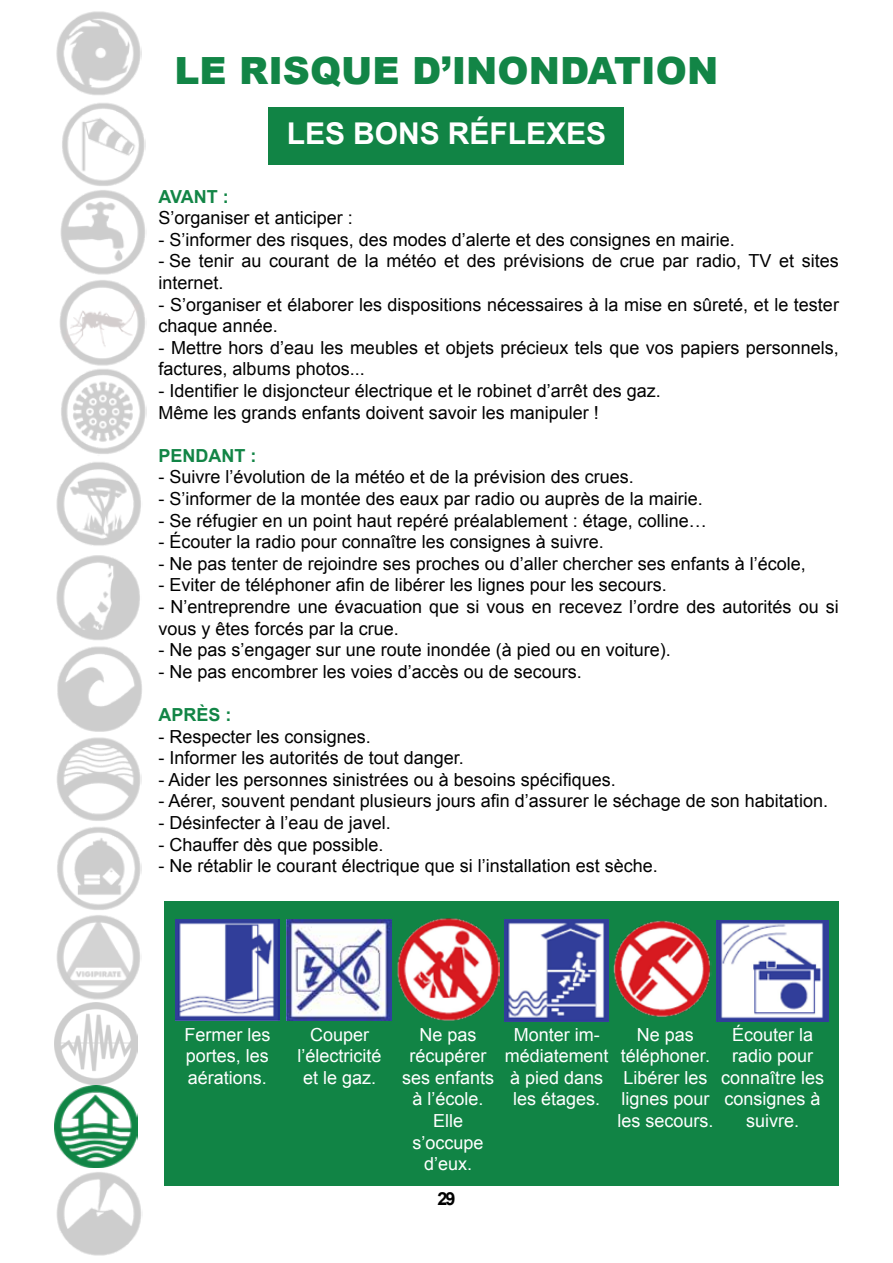
<style>
.page{position:relative;width:893px;height:1263px;background:#fff}
.page>*{position:absolute;margin:0;border:0;box-sizing:border-box;transform-origin:0 0}
.t1{font:900 37.5px "Arial";color:#128546}
.t2{font:700 30px "Arial";color:#fff}
.t3{font:18px/21.6px "Arial";color:#000}
.t4{font:18px/21.6px "Arial";color:#fff;text-align:center}
.t5{font:700 18px "Arial";color:#128546}
.t6{font:700 18px "Arial";color:#000}
</style>
<div class="page">
<div style="left:164px;top:902px;width:674px;height:284px;background:#118445"></div>
<div style="left:269px;top:107px;width:355px;height:58px;background:#118445"></div>
<img style="left:176px;top:919px;width:103px;height:101px">
<img style="left:286px;top:919px;width:105px;height:101px">
<img style="left:716px;top:920px;width:113px;height:101px">
<img style="left:505px;top:919px;width:103px;height:102px">
<img style="left:614px;top:920px;width:97px;height:97px">
<img style="left:397px;top:918px;width:103px;height:103px">
<img style="left:59px;top:103px;width:87px;height:262px">
<img style="left:56px;top:11px;width:86px;height:84px">
<img style="left:55px;top:1086px;width:82px;height:81px">
<img style="left:56px;top:462px;width:85px;height:178px">
<img style="left:57px;top:646px;width:85px;height:86px">
<img style="left:56px;top:737px;width:86px;height:263px">
<img style="left:61px;top:365px;width:86px;height:89px">
<img style="left:55px;top:1002px;width:82px;height:82px">
<img style="left:56px;top:1172px;width:85px;height:84px">
<h1 class="t1" style="left:175px;top:44px;width:545px">LE RISQUE D’INONDATION</h1>
<h2 class="t2" style="left:287px;top:114px;width:321px">LES BONS RÉFLEXES</h2>
<p class="t5" style="left:159px;top:184px;width:72px">AVANT :</p>
<p class="t3" style="left:159px;top:207px;width:196px">S’organiser et anticiper :</p>
<p class="t3" style="left:159px;top:229px;width:578px">- S’informer des risques, des modes d’alerte et des consignes en mairie.</p>
<p class="t3" style="left:159px;top:250px;width:682px">- Se tenir au courant de la météo et des prévisions de crue par radio, TV et sites internet.</p>
<p class="t3" style="left:159px;top:294px;width:682px">- S’organiser et élaborer les dispositions nécessaires à la mise en sûreté, et le tester chaque année.</p>
<p class="t3" style="left:159px;top:337px;width:682px">- Mettre hors d’eau les meubles et objets précieux tels que vos papiers personnels, factures, albums photos...</p>
<p class="t3" style="left:159px;top:380px;width:504px">- Identifier le disjoncteur électrique et le robinet d’arrêt des gaz.<br>Même les grands enfants doivent savoir les manipuler !</p>
<p class="t5" style="left:159px;top:444px;width:99px">PENDANT :</p>
<p class="t3" style="left:159px;top:466px;width:477px">- Suivre l’évolution de la météo et de la prévision des crues.</p>
<p class="t3" style="left:159px;top:488px;width:546px">- S’informer de la montée des eaux par radio ou auprès de la mairie.</p>
<p class="t3" style="left:159px;top:510px;width:550px">- Se réfugier en un point haut repéré préalablement : étage, colline…</p>
<p class="t3" style="left:159px;top:531px;width:447px">- Écouter la radio pour connaître les consignes à suivre.</p>
<p class="t3" style="left:159px;top:553px;width:649px">- Ne pas tenter de rejoindre ses proches ou d’aller chercher ses enfants à l’école,</p>
<p class="t3" style="left:159px;top:574px;width:510px">- Eviter de téléphoner afin de libérer les lignes pour les secours.</p>
<p class="t3" style="left:159px;top:596px;width:682px">- N’entreprendre une évacuation que si vous en recevez l’ordre des autorités ou si vous y êtes forcés par la crue.</p>
<p class="t3" style="left:159px;top:639px;width:514px">- Ne pas s’engager sur une route inondée (à pied ou en voiture).</p>
<p class="t3" style="left:159px;top:661px;width:425px">- Ne pas encombrer les voies d’accès ou de secours.</p>
<p class="t5" style="left:159px;top:703px;width:75px">APRÈS :</p>
<p class="t3" style="left:159px;top:726px;width:214px">- Respecter les consignes.</p>
<p class="t3" style="left:159px;top:747px;width:307px">- Informer les autorités de tout danger.</p>
<p class="t3" style="left:159px;top:769px;width:459px">- Aider les personnes sinistrées ou à besoins spécifiques.</p>
<p class="t3" style="left:159px;top:790px;width:671px">- Aérer, souvent pendant plusieurs jours afin d’assurer le séchage de son habitation.</p>
<p class="t3" style="left:159px;top:812px;width:234px">- Désinfecter à l’eau de javel.</p>
<p class="t3" style="left:159px;top:834px;width:226px">- Chauffer dès que possible.</p>
<p class="t3" style="left:159px;top:855px;width:501px">- Ne rétablir le courant électrique que si l’installation est sèche.</p>
<p class="t4" style="left:184px;top:1023px;width:88px;text-align:justify">Fermer les portes, les aérations.</p>
<p class="t4" style="left:298px;top:1023px;width:86px">Couper l’électricité et le gaz.</p>
<p class="t4" style="left:402px;top:1023px;width:94px">Ne pas récupérer ses enfants à l’école.<br>Elle s’occupe d’eux.</p>
<p class="t4" style="left:505px;top:1023px;width:105px">Monter im&shy;médiatement à pied dans les étages.</p>
<p class="t4" style="left:617px;top:1023px;width:98px">Ne pas téléphoner.<br>Libérer les lignes pour les secours.</p>
<p class="t4" style="left:721px;top:1023px;width:105px">Écouter la radio pour connaître les consignes à suivre.</p>
<p class="t6" style="left:437px;top:1187px;width:20px">29</p>
</div>
